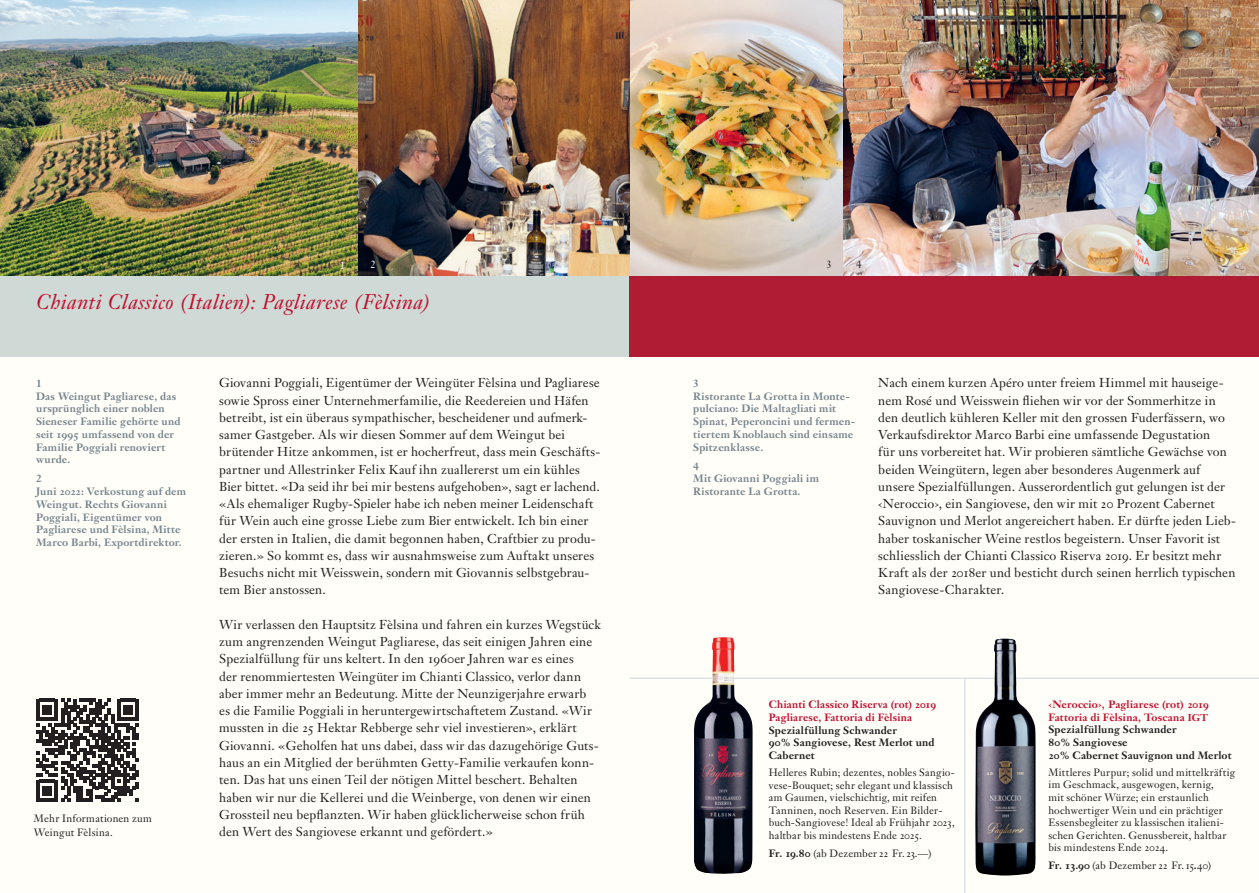
<style>
.page{position:relative;width:1259px;height:893px;background:#fff}
.page>*{position:absolute;margin:0;border:0;box-sizing:border-box;transform-origin:0 0}
.t1{font:italic 21px "Janson Text LT Pro";letter-spacing:.015em;color:#c00f2d}
.t2{font:12.75px/17.2px "Janson Text LT Pro";letter-spacing:.01em;color:#231f20}
.t3{font:10.5px/12.6px "Janson Text LT Pro";letter-spacing:.015em;color:#231f20}
.t4{font:700 10.5px/12.8px "Janson Text LT Pro";letter-spacing:.015em;color:#77858d}
.t5{font:700 10.5px/12.6px "Janson Text LT Pro";letter-spacing:.015em;color:#231f20}
.t6{font:700 10.5px/12.6px "Janson Text LT Pro";letter-spacing:.02em;color:#c00f2d}
.t7{font:10.5px "Janson Text LT Pro";color:#fff}
.s1{font-weight:700}
.s2{color:#c00f2d}
.s3{font-size:9.75px;color:#c00f2d}
</style>
<div class="page">
<div style="left:629px;top:0;width:630px;height:893px;background:#fffef8"></div>
<div style="left:0;top:0;width:629px;height:893px;background:#fffef8"></div>
<hr style="left:629px;top:678px;width:630px;height:1px;background:#cbd6dd">
<img style="left:0;top:0;width:358px;height:276px">
<img style="left:629px;top:0;width:215px;height:276px">
<img style="left:358px;top:0;width:271px;height:276px">
<img style="left:844px;top:0;width:415px;height:276px">
<div style="left:0;top:276px;width:629px;height:81px;background:#cfdad6"></div>
<div style="left:629px;top:276px;width:630px;height:81px;background:#af1c34"></div>
<img style="left:975px;top:638px;width:61px;height:238px">
<svg style="left:36px;top:699px;width:103px;height:102px"></svg>
<hr style="left:964px;top:679px;width:1px;height:214px;background:#cbd6dd">
<img style="left:693px;top:637px;width:59px;height:237px">
<p class="t7" style="left:340px;top:258px;width:7px">1</p>
<p class="t7" style="left:371px;top:258px;width:7px">2</p>
<p class="t3" style="left:826px;top:258px;width:7px">3</p>
<p class="t3" style="left:856px;top:258px;width:7px">4</p>
<h1 class="t1" style="left:36px;top:289px;width:395px">Chianti Classico (Italien): Pagliarese (Fèlsina)</h1>
<h1 class="t1" style="left:61px;top:289px;width:132px">âteau L Gorce</h1>
<p class="t4" style="left:36px;top:377px;width:146px">1<br>Das Weingut Pagliarese, das ursprünglich einer noblen<br>Sieneser Familie gehörte und seit 1995 umfassend von der<br>Familie Poggiali renoviert wurde.</p>
<p class="t4" style="left:36px;top:472px;width:151px">2<br>Juni 2022: Verkostung auf dem<br>Weingut. Rechts Giovanni<br>Poggiali, Eigentümer von<br>Pagliarese und Fèlsina, Mitte<br>Marco Barbi, Exportdirektor.</p>
<p class="t3" style="left:34px;top:812px;width:120px;line-height:13.5px">Mehr Informationen zum<br>Weingut Fèlsina.</p>
<p class="t2" style="left:219px;top:374px;width:383px">Giovanni Poggiali, Eigentümer der Weingüter Fèlsina und Pagliarese sowie Spross einer Unternehmerfamilie, die Reedereien und Häfen betreibt, ist ein überaus sympathischer, bescheidener und aufmerk&shy;samer Gastgeber. Als wir diesen Sommer auf dem Weingut bei brütender Hitze ankommen, ist er hocherfreut, dass mein Geschäfts&shy;partner und Allestrinker Felix Kauf ihn zuallererst um ein kühles Bier bittet. «Da seid ihr bei mir bestens aufgehoben», sagt er lachend. «Als ehemaliger Rugby-Spieler habe ich neben meiner Leidenschaft für Wein auch eine grosse Liebe zum Bier entwickelt. Ich bin einer der ersten in Italien, die damit begonnen haben, Craftbier zu produ&shy;zieren.» So kommt es, dass wir ausnahmsweise zum Auftakt unseres Besuchs nicht mit Weisswein, sondern mit Giovannis selbstgebrau&shy;tem Bier anstossen.</p>
<p class="t2" style="left:219px;top:616px;width:383px">Wir verlassen den Hauptsitz Fèlsina und fahren ein kurzes Wegstück zum angrenzenden Weingut Pagliarese, das seit einigen Jahren eine Spezialfüllung für uns keltert. In den 1960er Jahren war es eines<br>der renommiertesten Weingüter im Chianti Classico, verlor dann aber immer mehr an Bedeutung. Mitte der Neunzigerjahre erwarb<br>es die Familie Poggiali in heruntergewirtschaftetem Zustand. «Wir mussten in die 25 Hektar Rebberge sehr viel investieren», erklärt Giovanni. «Geholfen hat uns dabei, dass wir das dazugehörige Guts&shy;haus an ein Mitglied der berühmten Getty-Familie verkaufen konn&shy;ten. Das hat uns einen Teil der nötigen Mittel beschert. Behalten haben wir nur die Kellerei und die Weinberge, von denen wir einen Grossteil neu bepflanzten. Wir haben glücklicherweise schon früh den Wert des Sangiovese erkannt und gefördert.»</p>
<p class="t4" style="left:693px;top:377px;width:163px">3<br>Ristorante La Grotta in Monte&shy;pulciano: Die Maltagliati mit<br>Spinat, Peperoncini und fermen&shy;tiertem Knoblauch sind einsame<br>Spitzenklasse.</p>
<p class="t4" style="left:693px;top:460px;width:127px">4<br>Mit Giovanni Poggiali im<br>Ristorante La Grotta.</p>
<p class="t2" style="left:878px;top:374px;width:359px">Nach einem kurzen Apéro unter freiem Himmel mit hauseige&shy;nem Rosé und Weisswein fliehen wir vor der Sommerhitze in den deutlich kühleren Keller mit den grossen Fuderfässern, wo Verkaufsdirektor Marco Barbi eine umfassende Degustation<br>für uns vorbereitet hat. Wir probieren sämtliche Gewächse von beiden Weingütern, legen aber besonderes Augenmerk auf unsere Spezialfüllungen. Ausserordentlich gut gelungen ist der ‹Neroccio›, ein Sangiovese, den wir mit 20 Prozent Cabernet Sauvignon und Merlot angereichert haben. Er dürfte jeden Lieb&shy;haber toskanischer Weine restlos begeistern. Unser Favorit ist schliesslich der Chianti Classico Riserva 2019. Er besitzt mehr Kraft als der 2018er und besticht durch seinen herrlich typischen Sangiovese-Charakter.</p>
<p class="t6" style="left:769px;top:698px;width:169px">Chianti Classico Riserva (rot) 2019<br>Pagliarese, Fattoria di Fèlsina</p>
<p class="t5" style="left:769px;top:724px;width:167px">Spezialfüllung Schwander<br>90% Sangiovese, Rest Merlot und<br>Cabernet</p>
<p class="t3" style="left:769px;top:766px;width:188px">Helleres Rubin; dezentes, nobles Sangio&shy;vese-Bouquet; sehr elegant und klassisch am Gaumen, vielschichtig, mit reifen Tanninen, noch Reserven. Ein Bilder&shy;buch-Sangiovese! Ideal ab Frühjahr 2023, haltbar bis mindestens Ende 2025.</p>
<p class="t3" style="left:769px;top:847px;width:164px"><span class="s1">Fr. 19.80</span> (ab Dezember 22 Fr.23.—)</p>
<p class="t5" style="left:1048px;top:698px;width:185px"><span class="s2">‹Neroccio›, Pagliarese (rot) 2019<br>Fattoria di Fèlsina, Toscana</span> <span class="s3">IGT<br></span>Spezialfüllung Schwander<br>80% Sangiovese<br>20% Cabernet Sauvignon und Merlot</p>
<p class="t3" style="left:1048px;top:766px;width:188px">Mittleres Purpur; solid und mittelkräftig im Geschmack, ausgewogen, kernig,<br>mit schöner Würze; ein erstaunlich hochwertiger Wein und ein prächtiger Essensbegleiter zu klassischen italieni&shy;schen Gerichten. Genussbereit, haltbar bis mindestens Ende 2024.</p>
<p class="t3" style="left:1048px;top:859px;width:164px"><span class="s1">Fr. 13.90</span> (ab Dezember 22 Fr.15<span class="s1">.</span>40)</p>
</div>
